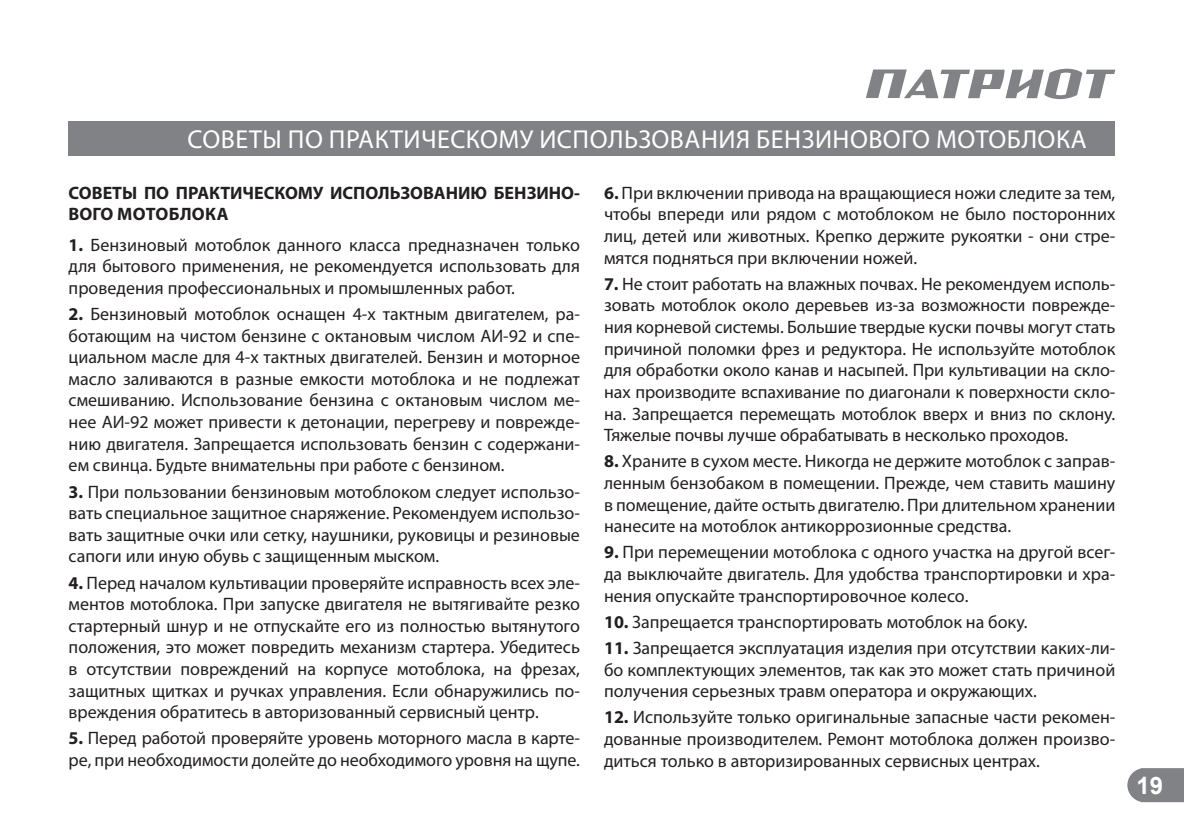
<style>
.page{position:relative;width:1184px;height:836px;background:#fff}
.page>*{position:absolute;margin:0;border:0;box-sizing:border-box;transform-origin:0 0}
.t1{font:26px "Myriad Pro";letter-spacing:.02em;color:#fff}
.t2{font:700 24px "Arial";color:#fff}
.t3{font:18px/21.6px "Myriad Pro";color:#231f20;text-align:justify}
.t4{font:700 18px/21.6px "Myriad Pro";color:#231f20}
.s1{font-weight:700}
</style>
<div class="page">
<svg style="left:1127px;top:768px;width:57px;height:33px;background:#888a8d"></svg>
<svg style="left:866px;top:69px;width:249px;height:30px"></svg>
<div style="left:69px;top:121px;width:1046px;height:34px;background:#808285"></div>
<h1 class="t1" style="left:187px;top:123px;width:901px">СОВЕТЫ ПО ПРАКТИЧЕСКОМУ ИСПОЛЬЗОВАНИЯ БЕНЗИНОВОГО МОТОБЛОКА</h1>
<p class="t4" style="left:69px;top:182px;width:513px">СОВЕТЫ ПО ПРАКТИЧЕСКОМУ ИСПОЛЬЗОВАНИЮ БЕНЗИНО-<br>ВОГО МОТОБЛОКА</p>
<p class="t3" style="left:69px;top:233px;width:513px"><span class="s1">1.</span> Бензиновый мотоблок данного класса предназначен только для бытового применения, не рекомендуется использовать для проведения профессиональных и промышленных работ.</p>
<p class="t3" style="left:69px;top:303px;width:513px"><span class="s1">2.</span> Бензиновый мотоблок оснащен 4-х тактным двигателем, ра&shy;ботающим на чистом бензине с октановым числом АИ-92 и спе&shy;циальном масле для 4-х тактных двигателей. Бензин и моторное масло заливаются в разные емкости мотоблока и не подлежат смешиванию. Использование бензина с октановым числом ме&shy;нее АИ-92 может привести к детонации, перегреву и поврежде&shy;нию двигателя. Запрещается использовать бензин с содержани&shy;ем свинца. Будьте внимательны при работе с бензином.</p>
<p class="t3" style="left:69px;top:480px;width:513px"><span class="s1">3.</span> При пользовании бензиновым мотоблоком следует использо&shy;вать специальное защитное снаряжение. Рекомендуем использо&shy;вать защитные очки или сетку, наушники, руковицы и резиновые сапоги или иную обувь с защищенным мыском.</p>
<p class="t3" style="left:69px;top:571px;width:513px"><span class="s1">4.</span> Перед началом культивации проверяйте исправность всех эле&shy;ментов мотоблока. При запуске двигателя не вытягивайте резко стартерный шнур и не отпускайте его из полностью вытянутого положения, это может повредить механизм стартера. Убедитесь в отсутствии повреждений на корпусе мотоблока, на фрезах, защитных щитках и ручках управления. Если обнаружились по&shy;вреждения обратитесь в авторизованный сервисный центр.</p>
<p class="t3" style="left:69px;top:727px;width:513px"><span class="s1">5.</span> Перед работой проверяйте уровень моторного масла в карте&shy;ре, при необходимости долейте до необходимого уровня на щупе.</p>
<p class="t3" style="left:604px;top:182px;width:513px"><span class="s1">6.</span> При включении привода на вращающиеся ножи следите за тем, чтобы впереди или рядом с мотоблоком не было посторонних лиц, детей или животных. Крепко держите рукоятки - они стре&shy;мятся подняться при включении ножей.</p>
<p class="t3" style="left:604px;top:272px;width:513px"><span class="s1">7.</span> Не стоит работать на влажных почвах. Не рекомендуем исполь&shy;зовать мотоблок около деревьев из-за возможности поврежде&shy;ния корневой системы. Большие твердые куски почвы могут стать причиной поломки фрез и редуктора. Не используйте мотоблок для обработки около канав и насыпей. При культивации на скло&shy;нах производите вспахивание по диагонали к поверхности скло&shy;на. Запрещается перемещать мотоблок вверх и вниз по склону.<br>Тяжелые почвы лучше обрабатывать в несколько проходов.</p>
<p class="t3" style="left:604px;top:450px;width:513px"><span class="s1">8.</span> Храните в сухом месте. Никогда не держите мотоблок с заправ&shy;ленным бензобаком в помещении. Прежде, чем ставить машину в помещение, дайте остыть двигателю. При длительном хранении нанесите на мотоблок антикоррозионные средства.</p>
<p class="t3" style="left:604px;top:541px;width:513px"><span class="s1">9.</span> При перемещении мотоблока с одного участка на другой всег&shy;да выключайте двигатель. Для удобства транспортировки и хра&shy;нения опускайте транспортировочное колесо.</p>
<p class="t3" style="left:604px;top:610px;width:425px"><span class="s1">10.</span> Запрещается транспортировать мотоблок на боку.</p>
<p class="t3" style="left:604px;top:636px;width:513px"><span class="s1">11.</span> Запрещается эксплуатация изделия при отсутствии каких-ли&shy;бо комплектующих элементов, так как это может стать причиной получения серьезных травм оператора и окружающих.</p>
<p class="t3" style="left:604px;top:706px;width:513px"><span class="s1">12.</span> Используйте только оригинальные запасные части рекомен&shy;дованные производителем. Ремонт мотоблока должен произво&shy;диться только в авторизированных сервисных центрах.</p>
<h2 class="t2" style="left:1136px;top:769px;width:28px">19</h2>
</div>
